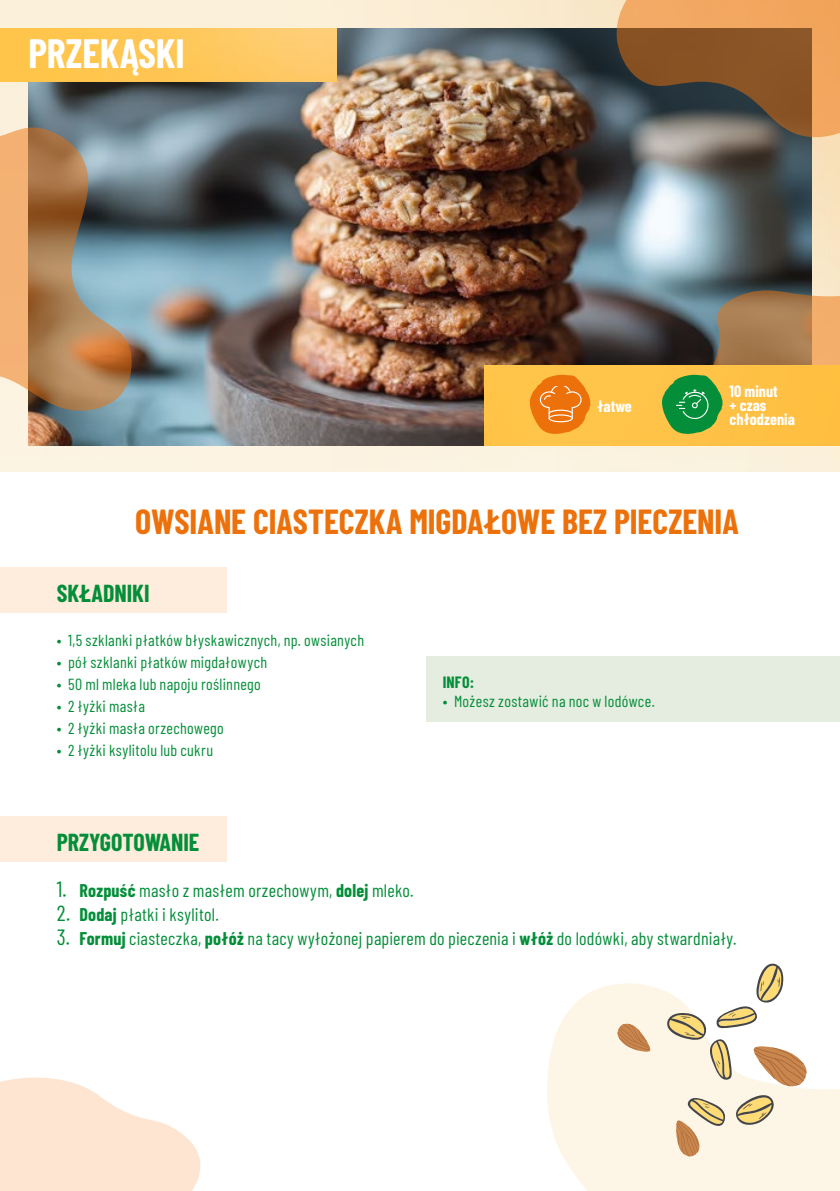
<style>
.page{position:relative;width:840px;height:1191px;background:#fff}
.page>*{position:absolute;margin:0;border:0;box-sizing:border-box;transform-origin:0 0}
.t1{font:700 40px "Barlow Condensed";color:#fff}
.t2{font:700 34px "Barlow Condensed";color:#ed710a}
.t3{font:700 24px "Barlow Condensed";color:#048e39}
.t4{font:18px "Barlow Condensed";letter-spacing:.015em;color:#048e39}
.t5{font:16px "Barlow Condensed";letter-spacing:.02em;color:#048e39}
.t6{font:700 16px/14px "Barlow Condensed";color:#fff}
.t7{font:700 16px "Barlow Condensed";color:#048e39}
.s1{font-size:22px}
.s2{font-weight:700}
</style>
<div class="page">
<img style="left:0;top:0;width:839px;height:472px">
<img style="left:28px;top:28px;width:783px;height:417px">
<svg style="left:0;top:125px;width:134px;height:303px;background:#a78e71"></svg>
<svg style="left:0;top:1077px;width:201px;height:114px"></svg>
<svg style="left:547px;top:983px;width:292px;height:208px;fill:#fdf6e7"></svg>
<svg style="left:614px;top:0;width:225px;height:139px;background:#986e46"></svg>
<div style="left:426px;top:656px;width:413px;height:66px;background:#e5ede0"></div>
<svg style="left:617px;top:1023px;width:33px;height:28px"></svg>
<svg style="left:665px;top:963px;width:141px;height:193px"></svg>
<img style="left:0;top:28px;width:336px;height:53px">
<div style="left:484px;top:365px;width:158px;height:80px;background:#ffc44a"></div>
<svg style="left:529px;top:375px;width:61px;height:59px;background:#f28c27"></svg>
<svg style="left:642px;top:287px;width:197px;height:160px;background:#af954e"></svg>
<div style="left:0;top:816px;width:226px;height:46px;background:#feecdc"></div>
<div style="left:0;top:567px;width:226px;height:45px;background:#feecdc"></div>
<h1 class="t1" style="left:28px;top:26px;width:158px">PRZEKĄSKI</h1>
<p class="t6" style="left:597px;top:399px;width:36px">łatwe</p>
<p class="t6" style="left:729px;top:384px;width:67px">10 minut<br>+ czas chłodzenia</p>
<h2 class="t2" style="left:135px;top:498px;width:604px">OWSIANE CIASTECZKA MIGDAŁOWE BEZ PIECZENIA</h2>
<h3 class="t3" style="left:57px;top:576px;width:94px">SKŁADNIKI</h3>
<p class="t5" style="left:57px;top:628px;width:309px">• 1,5 szklanki płatków błyskawicznych, np. owsianych</p>
<p class="t5" style="left:57px;top:650px;width:212px">• pół szklanki płatków migdałowych</p>
<p class="t5" style="left:57px;top:672px;width:205px">• 50 ml mleka lub napoju roślinnego</p>
<p class="t5" style="left:57px;top:694px;width:90px">• 2 łyżki masła</p>
<p class="t5" style="left:57px;top:716px;width:168px">• 2 łyżki masła orzechowego</p>
<p class="t5" style="left:57px;top:738px;width:158px">• 2 łyżki ksylitolu lub cukru</p>
<h3 class="t3" style="left:57px;top:825px;width:144px">PRZYGOTOWANIE</h3>
<p class="t7" style="left:442px;top:670px;width:33px">INFO:</p>
<p class="t5" style="left:442px;top:690px;width:213px">• Możesz zostawić na noc w lodówce.</p>
<p class="t4" style="left:57px;top:877px;width:358px"><span class="s1">1.</span> <span class="s2">Rozpuść</span> masło z masłem orzechowym, <span class="s2">dolej</span> mleko.</p>
<p class="t4" style="left:57px;top:901px;width:163px"><span class="s1">2.</span> <span class="s2">Dodaj</span> płatki i ksylitol.</p>
<p class="t4" style="left:57px;top:925px;width:680px"><span class="s1">3.</span> <span class="s2">Formuj</span> ciasteczka, <span class="s2">połóż</span> na tacy wyłożonej papierem do pieczenia i <span class="s2">włóż</span> do lodówki, aby stwardniały.</p>
</div>
